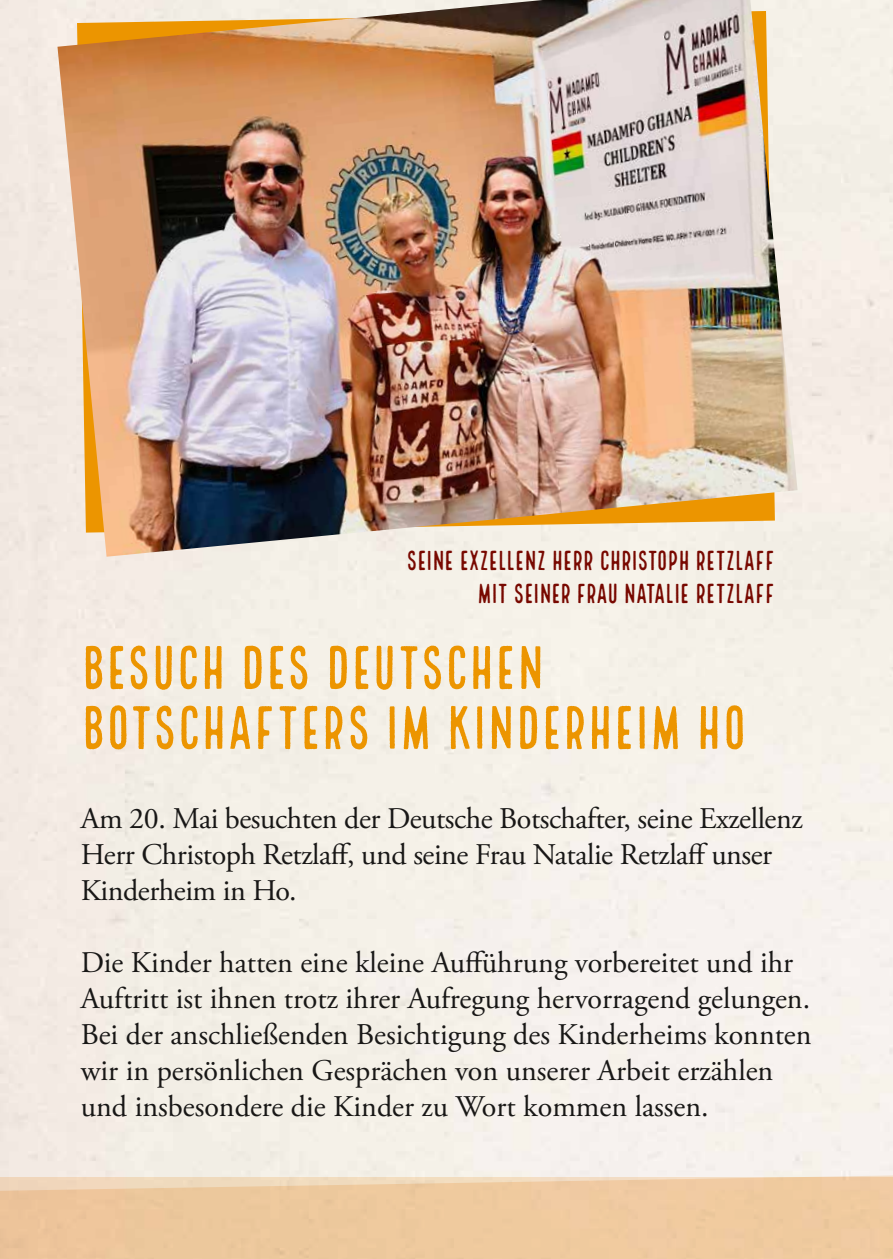
<style>
.page{position:relative;width:893px;height:1259px;background:#fff}
.page>*{position:absolute;margin:0;border:0;box-sizing:border-box;transform-origin:0 0}
.t1{font:60px/60px "Local Brewery Four";letter-spacing:-.01em;color:#ec9500}
.t2{font:30px/36px "Adobe Garamond Pro";color:#181716}
.t3{font:27px/32.4px "Local Brewery Four";letter-spacing:-.025em;color:#780800;text-align:right}
</style>
<div class="page">
<svg style="left:0;top:1159px;width:893px;height:100px;background:#efd0ad"></svg>
<img style="left:57px;top:0;width:740px;height:557px">
<p class="t3" style="left:406px;top:547px;width:370px">SEINE EXZELLENZ HERR CHRISTOPH RETZLAFF<br>MIT SEINER FRAU NATALIE RETZLAFF</p>
<h1 class="t1" style="left:81px;top:642px;width:668px">BESUCH DES DEUTSCHEN<br>BOTSCHAFTERS IM KINDERHEIM HO</h1>
<p class="t2" style="left:81px;top:801px;width:723px">Am 20. Mai besuchten der Deutsche Botschafter, seine Exzellenz<br>Herr Christoph Retzlaff, und seine Frau Natalie Retzlaff unser<br>Kinderheim in Ho.</p>
<p class="t2" style="left:81px;top:945px;width:732px">Die Kinder hatten eine kleine Aufführung vorbereitet und ihr Auftritt ist ihnen trotz ihrer Aufregung hervorragend gelungen.<br>Bei der anschließenden Besichtigung des Kinderheims konnten wir in persönlichen Gesprächen von unserer Arbeit erzählen und insbesondere die Kinder zu Wort kommen lassen.</p>
</div>
